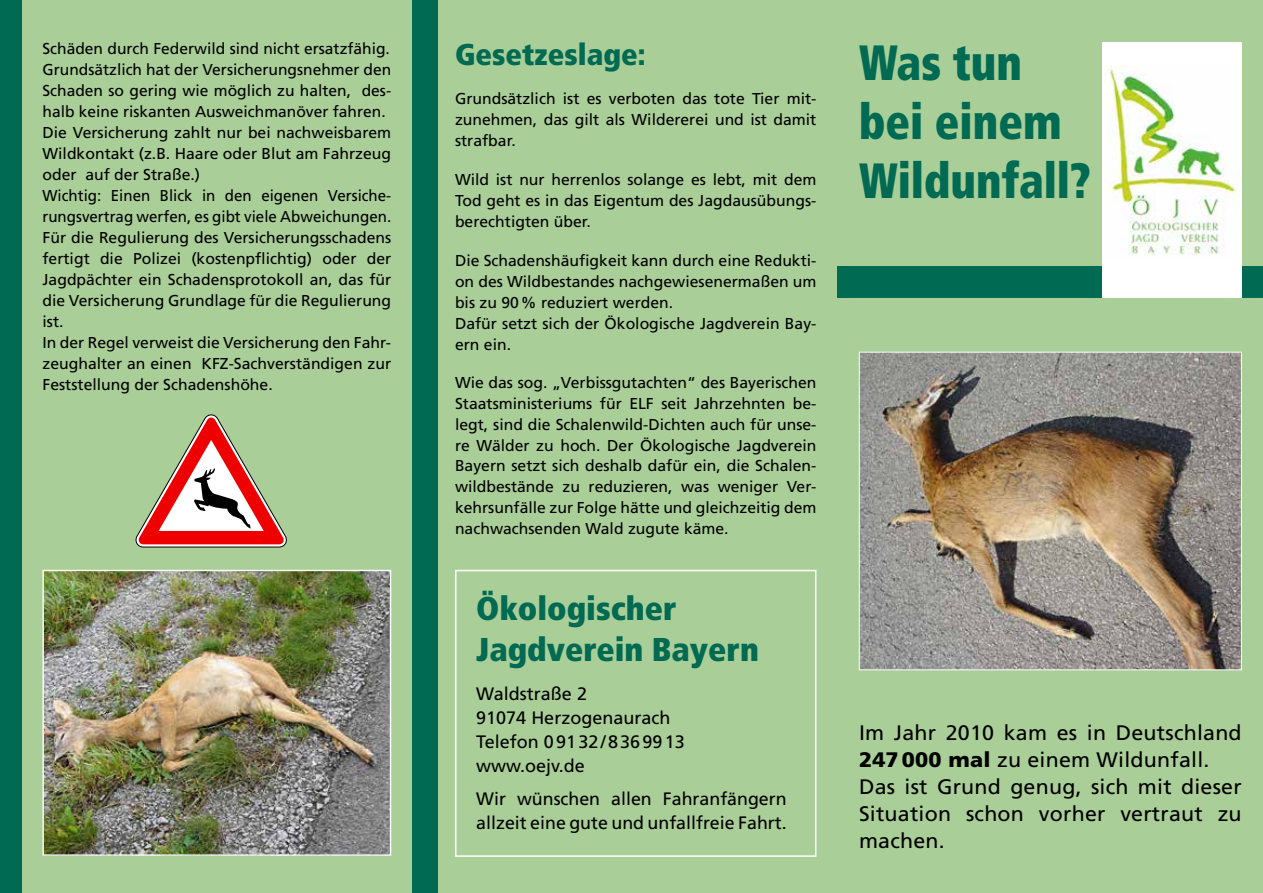
<style>
.page{position:relative;width:1263px;height:893px;background:#aace98}
.page>*{position:absolute;margin:0;border:0;box-sizing:border-box;transform-origin:0 0}
.t1{font:900 condensed 49.5px/59.4px "Frutiger LT Std";color:#006b52;scale:.9 1}
.t2{font:900 condensed 33px/40.5px "Frutiger LT Std";color:#006b52}
.t3{font:900 condensed 30px "Frutiger LT Std";color:#006b52}
.t4{font:21px/27px "Frutiger LT Std";letter-spacing:.01em;color:#000}
.t5{font:18px/24px "Frutiger LT Std";color:#000}
.t6{font:15.75px/21px "Frutiger LT Std";color:#000;text-align:justify}
.s1{font-weight:900}
</style>
<div class="page">
<img style="left:861px;top:354px;width:379px;height:314px">
<div style="left:859px;top:352px;width:383px;height:318px;border:1px solid #fff"></div>
<div style="left:838px;top:266px;width:425px;height:32px;background:#006b52"></div>
<div style="left:1102px;top:43px;width:140px;height:255px;background:#fff"></div>
<img style="left:1104px;top:66px;width:134px;height:189px">
<div style="left:412px;top:0;width:26px;height:893px;background:#006b52"></div>
<div style="left:0;top:0;width:21px;height:893px;background:#006b52"></div>
<img style="left:45px;top:572px;width:344px;height:282px">
<div style="left:43px;top:570px;width:348px;height:286px;border:1px solid #fff"></div>
<div style="left:455px;top:570px;width:361px;height:287px;border:2px solid #fff"></div>
<svg style="left:136px;top:414px;width:150px;height:133px"></svg>
<p class="t6" style="left:43px;top:38px;width:350px;text-align:left">Schäden durch Federwild sind nicht ersatzfähig.<br>Grundsätzlich hat der Versicherungsnehmer den Schaden so gering wie möglich zu halten, des&shy;halb keine riskanten Ausweichmanöver fahren.<br>Die Versicherung zahlt nur bei nachweisbarem Wildkontakt (z.B. Haare oder Blut am Fahrzeug oder auf der Straße.)<br>Wichtig: Einen Blick in den eigenen Versiche&shy;rungsvertrag werfen, es gibt viele Abweichungen.<br>Für die Regulierung des Versicherungsschadens fertigt die Polizei (kostenpflichtig) oder der Jagdpächter ein Schadensprotokoll an, das für die Versicherung Grundlage für die Regulierung ist.<br>In der Regel verweist die Versicherung den Fahr&shy;zeughalter an einen KFZ-Sachverständigen zur Feststellung der Schadenshöhe.</p>
<h3 class="t3" style="left:455px;top:36px;width:192px">Gesetzeslage:</h3>
<p class="t6" style="left:455px;top:88px;width:363px">Grundsätzlich ist es verboten das tote Tier mit&shy;zunehmen, das gilt als Wildererei und ist damit strafbar.</p>
<p class="t6" style="left:455px;top:169px;width:363px">Wild ist nur herrenlos solange es lebt, mit dem Tod geht es in das Eigentum des Jagdausübungs&shy;berechtigten über.</p>
<p class="t6" style="left:455px;top:250px;width:363px;text-align:left">Die Schadenshäufigkeit kann durch eine Redukti&shy;on des Wildbestandes nachgewiesenermaßen um bis zu 90% reduziert werden.<br>Dafür setzt sich der Ökologische Jagdverein Bay&shy;ern ein.</p>
<p class="t6" style="left:455px;top:372px;width:363px">Wie das sog. „Verbissgutachten“ des Bayerischen Staatsministeriums für ELF seit Jahrzehnten be&shy;legt, sind die Schalenwild-Dichten auch für unse&shy;re Wälder zu hoch. Der Ökologische Jagdverein Bayern setzt sich deshalb dafür ein, die Schalen&shy;wildbestände zu reduzieren, was weniger Ver&shy;kehrsunfälle zur Folge hätte und gleichzeitig dem nachwachsenden Wald zugute käme.</p>
<h2 class="t2" style="left:476px;top:588px;width:284px">Ökologischer<br>Jagdverein Bayern</h2>
<p class="t5" style="left:476px;top:681px;width:210px">Waldstraße 2<br>91074 Herzogenaurach<br>Telefon 09132/8369913 www.oejv.de</p>
<p class="t5" style="left:476px;top:786px;width:312px">Wir wünschen allen Fahranfängern allzeit eine gute und unfallfreie Fahrt.</p>
<h1 class="t1" style="left:859px;top:32px;width:259px">Was tun bei einem<br>Wildunfall?</h1>
<h3 class="t4" style="left:859px;top:719px;width:384px">Im Jahr 2010 kam es in Deutschland<br><span class="s1">247000 mal</span> zu einem Wildunfall.<br>Das ist Grund genug, sich mit dieser<br>Situation schon vorher vertraut zu machen.</h3>
</div>
